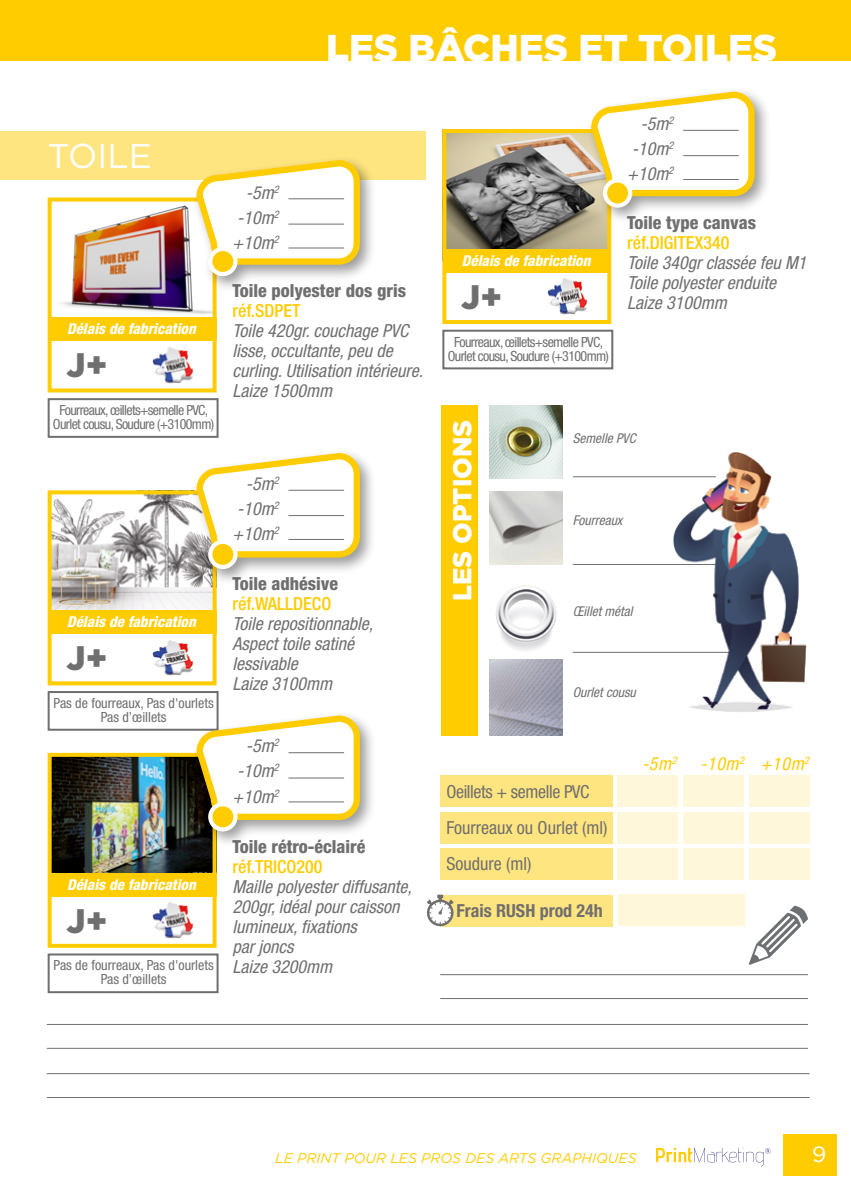
<style>
.page{position:relative;width:851px;height:1191px;background:#fff}
.page>*{position:absolute;margin:0;border:0;box-sizing:border-box;transform-origin:0 0}
.t1{font:900 37.2px "Gotham";color:#fff}
.t2{font:34.4px "Gotham";color:#fff}
.t3{font:900 34px "Gotham";color:#706f6f}
.t4{font:900 26px "Gotham";color:#fff}
.t5{font:22px "Gotham";color:#fff}
.t6{font:italic condensed 18px/20px "Helvetica Neue";color:#706f6f}
.t7{font:800 condensed 18px "Helvetica Neue";color:#706f6f}
.t8{font:condensed 18px/36.2px "Helvetica Neue";color:#706f6f}
.t9{font:500 condensed 18px "Helvetica Neue";color:#fc0}
.t10{font:700 condensed 18px "Helvetica Neue";color:#706f6f}
.t11{font:italic condensed 18px "Helvetica Neue";letter-spacing:.03em;color:#fc0}
.t12{font:italic 800 condensed 15px "Helvetica Neue";color:#fff}
.t13{font:condensed 14px/14px "Helvetica Neue";letter-spacing:-.045em;color:#706f6f;text-align:center}
.t14{font:condensed 14px/14px "Helvetica Neue";color:#706f6f;text-align:center}
.t15{font:italic 14px "Gotham";color:#fc0}
.t16{font:italic condensed 13.6px "Helvetica Neue";color:#706f6f}
.s1{font-style:italic;font-size:18px}
</style>
<div class="page">
<div style="left:0;top:132px;width:425px;height:48px;background:#ffe580"></div>
<img style="left:53px;top:495px;width:158px;height:115px">
<img style="left:60px;top:205px;width:151px;height:109px">
<div style="left:782px;top:1134px;width:54px;height:41px;background:#fc0"></div>
<div style="left:0;top:0;width:850px;height:60px;background:#fc0"></div>
<div style="left:48px;top:398px;width:170px;height:40px;border:2px solid #706f6f"></div>
<div style="left:48px;top:197px;width:168px;height:195px;border:4px solid #fc0"></div>
<div style="left:49px;top:317px;width:167px;height:24px;background:#fc0"></div>
<img style="left:152px;top:347px;width:41px;height:36px">
<div style="left:191px;top:155px;width:185px;height:138px;background:#000;opacity:.4"></div>
<svg style="left:196px;top:160px;width:164px;height:116px"></svg>
<div style="left:48px;top:691px;width:170px;height:39px;border:2px solid #706f6f"></div>
<div style="left:48px;top:490px;width:168px;height:195px;border:4px solid #fc0"></div>
<div style="left:49px;top:610px;width:167px;height:24px;background:#fc0"></div>
<img style="left:152px;top:640px;width:41px;height:36px">
<div style="left:191px;top:448px;width:185px;height:138px;background:#000;opacity:.4"></div>
<svg style="left:196px;top:453px;width:164px;height:116px"></svg>
<hr style="left:288px;top:198px;width:56px;height:1px;background:#706f6f">
<hr style="left:288px;top:224px;width:56px;height:1px;background:#706f6f">
<hr style="left:288px;top:248px;width:56px;height:1px;background:#706f6f">
<hr style="left:288px;top:490px;width:56px;height:1px;background:#706f6f">
<hr style="left:288px;top:515px;width:56px;height:1px;background:#706f6f">
<hr style="left:288px;top:539px;width:56px;height:1px;background:#706f6f">
<img style="left:53px;top:758px;width:158px;height:114px">
<hr style="left:47px;top:1024px;width:760px;height:1px;background:#706f6f">
<hr style="left:47px;top:1048px;width:760px;height:1px;background:#706f6f">
<hr style="left:47px;top:1073px;width:762px;height:1px;background:#706f6f">
<hr style="left:47px;top:1097px;width:762px;height:1px;background:#706f6f">
<svg style="left:749px;top:905px;width:58px;height:59px"></svg>
<div style="left:48px;top:953px;width:170px;height:40px;border:2px solid #706f6f"></div>
<div style="left:48px;top:753px;width:168px;height:194px;border:4px solid #fc0"></div>
<div style="left:49px;top:872px;width:167px;height:24px;background:#fc0"></div>
<img style="left:152px;top:902px;width:41px;height:36px">
<div style="left:191px;top:710px;width:185px;height:138px;background:#000;opacity:.4"></div>
<svg style="left:196px;top:715px;width:164px;height:116px"></svg>
<hr style="left:288px;top:752px;width:56px;height:1px;background:#706f6f">
<hr style="left:288px;top:777px;width:56px;height:1px;background:#706f6f">
<hr style="left:288px;top:801px;width:56px;height:1px;background:#706f6f">
<hr style="left:440px;top:974px;width:367px;height:1px;background:#706f6f">
<hr style="left:440px;top:998px;width:367px;height:1px;background:#706f6f">
<img style="left:447px;top:134px;width:159px;height:115px">
<div style="left:442px;top:330px;width:171px;height:39px;border:2px solid #706f6f"></div>
<div style="left:442px;top:129px;width:169px;height:195px;border:4px solid #fc0"></div>
<div style="left:443px;top:249px;width:168px;height:24px;background:#fc0"></div>
<img style="left:547px;top:278px;width:40px;height:36px">
<div style="left:586px;top:87px;width:185px;height:138px;background:#000;opacity:.4"></div>
<svg style="left:591px;top:92px;width:163px;height:116px"></svg>
<img style="left:489px;top:491px;width:73px;height:73px">
<img style="left:496px;top:585px;width:61px;height:66px">
<img style="left:489px;top:405px;width:73px;height:73px">
<div style="left:440px;top:775px;width:172px;height:31px;background:#ffe580"></div>
<div style="left:440px;top:812px;width:172px;height:31px;background:#ffe580"></div>
<div style="left:440px;top:849px;width:172px;height:31px;background:#ffe580"></div>
<div style="left:617px;top:775px;width:61px;height:31px;background:#fff7d9"></div>
<div style="left:617px;top:812px;width:61px;height:31px;background:#fff7d9"></div>
<div style="left:617px;top:849px;width:61px;height:31px;background:#fff7d9"></div>
<div style="left:683px;top:775px;width:61px;height:31px;background:#fff7d9"></div>
<div style="left:683px;top:812px;width:61px;height:31px;background:#fff7d9"></div>
<div style="left:683px;top:849px;width:61px;height:31px;background:#fff7d9"></div>
<div style="left:749px;top:775px;width:60px;height:31px;background:#fff7d9"></div>
<div style="left:749px;top:812px;width:60px;height:31px;background:#fff7d9"></div>
<div style="left:749px;top:849px;width:60px;height:31px;background:#fff7d9"></div>
<hr style="left:572px;top:476px;width:143px;height:1px;background:#706f6f">
<hr style="left:572px;top:564px;width:166px;height:1px;background:#706f6f">
<div style="left:440px;top:405px;width:37px;height:330px;background:#fc0"></div>
<hr style="left:683px;top:130px;width:55px;height:1px;background:#706f6f">
<hr style="left:683px;top:155px;width:55px;height:1px;background:#706f6f">
<hr style="left:683px;top:179px;width:55px;height:1px;background:#706f6f">
<div style="left:440px;top:895px;width:172px;height:31px;background:#ffe580"></div>
<svg style="left:427px;top:894px;width:26px;height:32px"></svg>
<div style="left:617px;top:894px;width:127px;height:32px;background:#fff7d9"></div>
<img style="left:489px;top:659px;width:73px;height:76px">
<hr style="left:572px;top:652px;width:166px;height:1px;background:#706f6f">
<svg style="left:656px;top:1147px;width:114px;height:19px"></svg>
<img style="left:669px;top:452px;width:138px;height:260px">
<h1 class="t1" style="left:326px;top:22px;width:452px">LES BÂCHES ET TOILES</h1>
<h2 class="t2" style="left:48px;top:133px;width:106px">TOILE</h2>
<p class="t12" style="left:67px;top:320px;width:130px">Délais de fabrication</p>
<h3 class="t3" style="left:66px;top:342px;width:42px">J+</h3>
<p class="t13" style="left:53px;top:403px;width:163px">Fourreaux, œillets+semelle PVC,<br>Ourlet cousu, Soudure (+3100mm)</p>
<p class="t12" style="left:67px;top:612px;width:130px">Délais de fabrication</p>
<h3 class="t3" style="left:66px;top:634px;width:42px">J+</h3>
<p class="t14" style="left:53px;top:696px;width:162px">Pas de fourreaux, Pas d'ourlets<br>Pas d’œillets</p>
<p class="t6" style="left:232px;top:180px;width:48px;line-height:25px;text-align:justify;text-indent:13px">-5m<sup>2 </sup>-10m<sup>2 </sup>+10m<sup>2</sup></p>
<p class="t7" style="left:232px;top:280px;width:175px">Toile polyester dos gris</p>
<p class="t9" style="left:232px;top:300px;width:70px">réf.SDPET</p>
<p class="t6" style="left:232px;top:321px;width:192px">Toile 420gr. couchage PVC lisse, occultante, peu de curling. Utilisation intérieure.<br>Laize 1500mm</p>
<p class="t6" style="left:232px;top:471px;width:48px;line-height:25px;text-align:justify;text-indent:13px">-5m<sup>2 </sup>-10m<sup>2 </sup>+10m<sup>2</sup></p>
<p class="t7" style="left:232px;top:573px;width:107px">Toile adhésive</p>
<p class="t9" style="left:232px;top:593px;width:100px">réf.WALLDECO</p>
<p class="t6" style="left:232px;top:614px;width:142px">Toile repositionnable,<br>Aspect toile satiné lessivable<br>Laize 3100mm</p>
<p class="t12" style="left:462px;top:251px;width:130px">Délais de fabrication</p>
<h3 class="t3" style="left:461px;top:273px;width:42px">J+</h3>
<p class="t13" style="left:447px;top:334px;width:163px">Fourreaux, œillets+semelle PVC,<br>Ourlet cousu, Soudure (+3100mm)</p>
<p class="t6" style="left:627px;top:111px;width:48px;line-height:25px;text-align:justify;text-indent:13px">-5m<sup>2 </sup>-10m<sup>2 </sup>+10m<sup>2</sup></p>
<p class="t7" style="left:627px;top:211px;width:130px">Toile type canvas</p>
<p class="t9" style="left:627px;top:232px;width:104px">réf.DIGITEX340</p>
<p class="t6" style="left:627px;top:252px;width:181px">Toile 340gr classée feu M1<br>Toile polyester enduite<br>Laize 3100mm</p>
<h3 class="t4" style="left:444px;top:601px;width:183px;rotate:-90deg">LES OPTIONS</h3>
<p class="t16" style="left:572px;top:430px;width:64px">Semelle PVC</p>
<p class="t16" style="left:572px;top:512px;width:51px">Fourreaux</p>
<p class="t16" style="left:572px;top:603px;width:61px">Œillet métal</p>
<p class="t16" style="left:572px;top:684px;width:64px">Ourlet cousu</p>
<p class="t6" style="left:232px;top:733px;width:48px;line-height:25px;text-align:justify;text-indent:13px">-5m<sup>2 </sup>-10m<sup>2 </sup>+10m<sup>2</sup></p>
<p class="t7" style="left:232px;top:835px;width:135px">Toile rétro-éclairé</p>
<p class="t9" style="left:232px;top:855px;width:91px">réf.TRICO200</p>
<p class="t6" style="left:232px;top:876px;width:181px">Maille polyester diffusante,<br>200gr, idéal pour caisson lumineux, fixations<br>par joncs</p>
<p class="t14" style="left:101px;top:958px;width:233px;text-align:left;text-indent:-47px">Pas de fourreaux, Pas d'ourlets <span class="s1">Laize 3200mm<br></span>Pas d’œillets</p>
<p class="t12" style="left:67px;top:875px;width:130px">Délais de fabrication</p>
<h3 class="t3" style="left:66px;top:897px;width:42px">J+</h3>
<p class="t8" style="left:446px;top:773px;width:162px">Oeillets + semelle PVC<br>Fourreaux ou Ourlet (ml)<br>Soudure (ml)</p>
<p class="t10" style="left:456px;top:900px;width:148px">Frais RUSH prod 24h</p>
<p class="t11" style="left:642px;top:753px;width:36px">-5m<sup>2</sup></p>
<p class="t11" style="left:700px;top:753px;width:110px">-10m<sup>2</sup> +10m<sup>2</sup></p>
<p class="t15" style="left:275px;top:1148px;width:363px">LE PRINT POUR LES PROS DES ARTS GRAPHIQUES</p>
<p class="t5" style="left:812px;top:1139px;width:16px">9</p>
</div>
